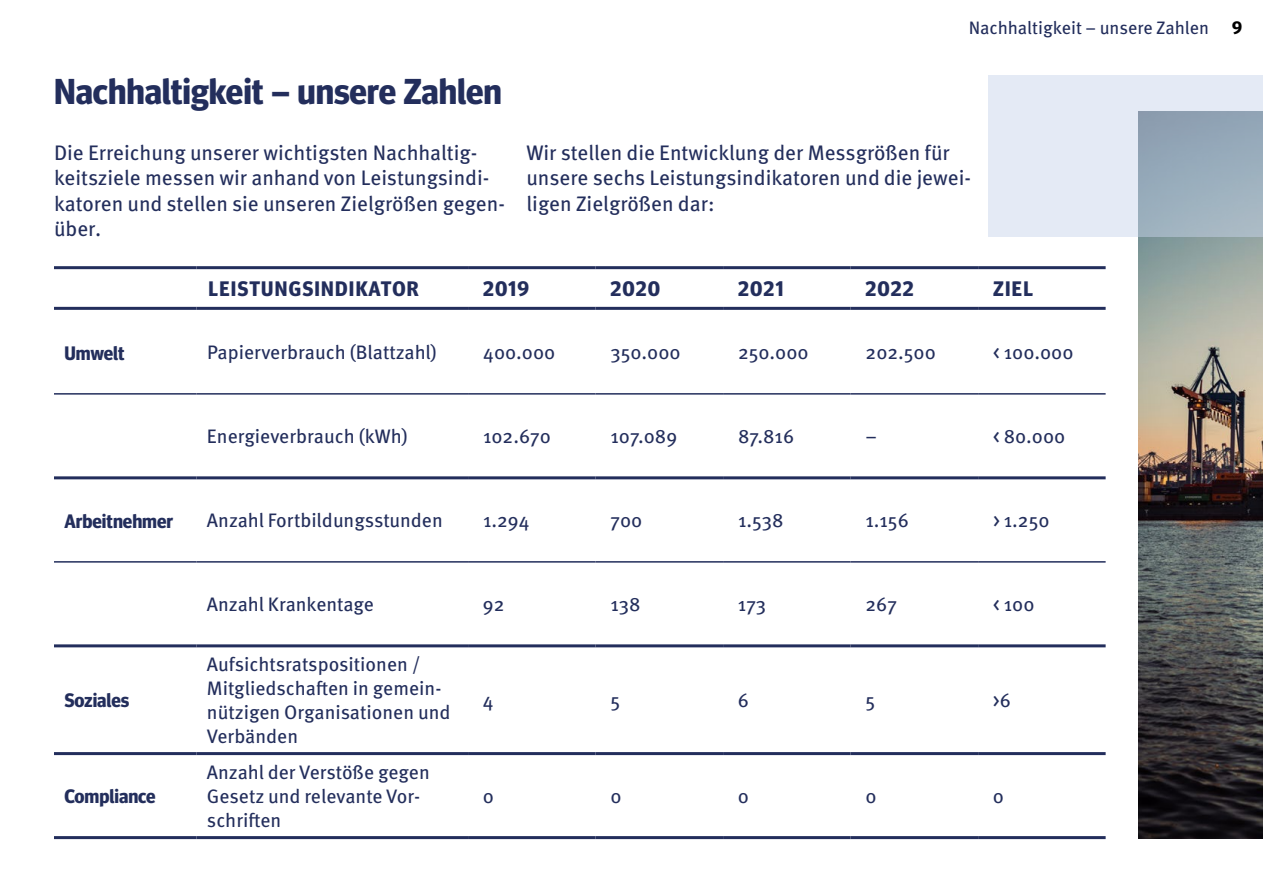
<style>
.page{position:relative;width:1263px;height:893px;background:#fff}
.page>*{position:absolute;margin:0;border:0;box-sizing:border-box;transform-origin:0 0}
.t1{font:700 36px "Meta Headline Pro";color:#232e5c}
.t2{font:21px/25.5px "Meta Pro";color:#232e5c}
.t3{font:700 21px "Meta Headline Pro";letter-spacing:.055em;color:#232e5c}
.t4{font:19.5px/24px "Meta Pro";color:#232e5c}
.t5{font:700 19.5px "Meta Headline Pro";color:#232e5c}
.t6{font:18px "Meta Pro";letter-spacing:-.005em;color:#232e5c}
.t7{font:700 18px "Meta Headline Pro";color:#000}
</style>
<div class="page">
<img style="left:1138px;top:237px;width:125px;height:602px">
<svg style="left:988px;top:76px;width:275px;height:161px;background:#cad4e0"></svg>
<hr style="left:54px;top:266px;width:142px;height:3px;background:#232e5c">
<hr style="left:196px;top:266px;width:272px;height:3px;background:#232e5c">
<hr style="left:468px;top:266px;width:128px;height:3px;background:#232e5c">
<hr style="left:596px;top:266px;width:127px;height:3px;background:#232e5c">
<hr style="left:723px;top:266px;width:127px;height:3px;background:#232e5c">
<hr style="left:850px;top:266px;width:128px;height:3px;background:#232e5c">
<hr style="left:978px;top:266px;width:128px;height:3px;background:#232e5c">
<hr style="left:54px;top:307px;width:142px;height:3px;background:#232e5c">
<hr style="left:196px;top:307px;width:272px;height:3px;background:#232e5c">
<hr style="left:468px;top:307px;width:128px;height:3px;background:#232e5c">
<hr style="left:596px;top:307px;width:127px;height:3px;background:#232e5c">
<hr style="left:723px;top:307px;width:127px;height:3px;background:#232e5c">
<hr style="left:850px;top:307px;width:128px;height:3px;background:#232e5c">
<hr style="left:978px;top:307px;width:128px;height:3px;background:#232e5c">
<hr style="left:54px;top:393px;width:142px;height:2px;background:#232e5c">
<hr style="left:196px;top:393px;width:272px;height:2px;background:#232e5c">
<hr style="left:468px;top:393px;width:128px;height:2px;background:#232e5c">
<hr style="left:596px;top:393px;width:127px;height:2px;background:#232e5c">
<hr style="left:723px;top:393px;width:127px;height:2px;background:#232e5c">
<hr style="left:850px;top:393px;width:128px;height:2px;background:#232e5c">
<hr style="left:978px;top:393px;width:128px;height:2px;background:#232e5c">
<hr style="left:54px;top:836px;width:142px;height:3px;background:#232e5c">
<hr style="left:196px;top:836px;width:272px;height:3px;background:#232e5c">
<hr style="left:468px;top:836px;width:128px;height:3px;background:#232e5c">
<hr style="left:596px;top:836px;width:127px;height:3px;background:#232e5c">
<hr style="left:723px;top:836px;width:127px;height:3px;background:#232e5c">
<hr style="left:850px;top:836px;width:128px;height:3px;background:#232e5c">
<hr style="left:978px;top:836px;width:128px;height:3px;background:#232e5c">
<hr style="left:54px;top:561px;width:142px;height:2px;background:#232e5c">
<hr style="left:196px;top:561px;width:272px;height:2px;background:#232e5c">
<hr style="left:468px;top:561px;width:128px;height:2px;background:#232e5c">
<hr style="left:596px;top:561px;width:127px;height:2px;background:#232e5c">
<hr style="left:723px;top:561px;width:127px;height:2px;background:#232e5c">
<hr style="left:850px;top:561px;width:128px;height:2px;background:#232e5c">
<hr style="left:978px;top:561px;width:128px;height:2px;background:#232e5c">
<hr style="left:54px;top:476px;width:142px;height:3px;background:#232e5c">
<hr style="left:196px;top:476px;width:272px;height:3px;background:#232e5c">
<hr style="left:468px;top:476px;width:128px;height:3px;background:#232e5c">
<hr style="left:596px;top:476px;width:127px;height:3px;background:#232e5c">
<hr style="left:723px;top:476px;width:127px;height:3px;background:#232e5c">
<hr style="left:850px;top:476px;width:128px;height:3px;background:#232e5c">
<hr style="left:978px;top:476px;width:128px;height:3px;background:#232e5c">
<hr style="left:54px;top:644px;width:142px;height:3px;background:#232e5c">
<hr style="left:196px;top:644px;width:272px;height:3px;background:#232e5c">
<hr style="left:468px;top:644px;width:128px;height:3px;background:#232e5c">
<hr style="left:596px;top:644px;width:127px;height:3px;background:#232e5c">
<hr style="left:723px;top:644px;width:127px;height:3px;background:#232e5c">
<hr style="left:850px;top:644px;width:128px;height:3px;background:#232e5c">
<hr style="left:978px;top:644px;width:128px;height:3px;background:#232e5c">
<hr style="left:54px;top:752px;width:142px;height:3px;background:#232e5c">
<hr style="left:196px;top:752px;width:272px;height:3px;background:#232e5c">
<hr style="left:468px;top:752px;width:128px;height:3px;background:#232e5c">
<hr style="left:596px;top:752px;width:127px;height:3px;background:#232e5c">
<hr style="left:723px;top:752px;width:127px;height:3px;background:#232e5c">
<hr style="left:850px;top:752px;width:128px;height:3px;background:#232e5c">
<hr style="left:978px;top:752px;width:128px;height:3px;background:#232e5c">
<p class="t6" style="left:969px;top:14px;width:242px">Nachhaltigkeit – unsere Zahlen</p>
<p class="t7" style="left:1232px;top:14px;width:11px">9</p>
<h1 class="t1" style="left:54px;top:63px;width:449px">Nachhaltigkeit – unsere Zahlen</h1>
<p class="t2" style="left:54px;top:138px;width:452px">Die Erreichung unserer wichtigsten Nachhaltig&shy;keitsziele messen wir anhand von Leistungsindi&shy;katoren und stellen sie unseren Zielgrößen gegen&shy;über.</p>
<p class="t2" style="left:526px;top:138px;width:446px">Wir stellen die Entwicklung der Messgrößen für unsere sechs Leistungsindikatoren und die jewei&shy;ligen Zielgrößen dar:</p>
<p class="t3" style="left:209px;top:272px;width:212px">LEISTUNGSINDIKATOR</p>
<p class="t3" style="left:483px;top:272px;width:48px">2019</p>
<p class="t3" style="left:610px;top:272px;width:51px">2020</p>
<p class="t3" style="left:738px;top:272px;width:47px">2021</p>
<p class="t3" style="left:865px;top:272px;width:50px">2022</p>
<p class="t3" style="left:993px;top:272px;width:41px">ZIEL</p>
<p class="t5" style="left:64px;top:337px;width:61px">Umwelt</p>
<p class="t4" style="left:207px;top:339px;width:231px">Papierverbrauch (Blattzahl)</p>
<p class="t4" style="left:483px;top:339px;width:74px">400.000</p>
<p class="t4" style="left:610px;top:339px;width:72px">350.000</p>
<p class="t4" style="left:738px;top:339px;width:72px">250.000</p>
<p class="t4" style="left:865px;top:339px;width:72px">202.500</p>
<p class="t4" style="left:993px;top:339px;width:82px">&lt; 100.000</p>
<p class="t4" style="left:207px;top:423px;width:202px">Energieverbrauch (kWh)</p>
<p class="t4" style="left:483px;top:423px;width:69px">102.670</p>
<p class="t4" style="left:610px;top:423px;width:68px">107.089</p>
<p class="t4" style="left:738px;top:423px;width:58px">87.816</p>
<p class="t4" style="left:865px;top:423px;width:13px">–</p>
<p class="t4" style="left:993px;top:423px;width:74px">&lt; 80.000</p>
<p class="t5" style="left:64px;top:505px;width:110px">Arbeitnehmer</p>
<p class="t4" style="left:207px;top:507px;width:237px">Anzahl Fortbildungsstunden</p>
<p class="t4" style="left:483px;top:507px;width:48px">1.294</p>
<p class="t4" style="left:610px;top:507px;width:33px">700</p>
<p class="t4" style="left:738px;top:507px;width:47px">1.538</p>
<p class="t4" style="left:865px;top:507px;width:45px">1.156</p>
<p class="t4" style="left:993px;top:507px;width:58px">&gt; 1.250</p>
<p class="t5" style="left:64px;top:685px;width:66px">Soziales</p>
<p class="t5" style="left:64px;top:781px;width:93px">Compliance</p>
<p class="t4" style="left:207px;top:591px;width:169px">Anzahl Krankentage</p>
<p class="t4" style="left:483px;top:591px;width:23px">92</p>
<p class="t4" style="left:610px;top:591px;width:32px">138</p>
<p class="t4" style="left:738px;top:591px;width:30px">173</p>
<p class="t4" style="left:865px;top:591px;width:33px">267</p>
<p class="t4" style="left:993px;top:591px;width:43px">&lt; 100</p>
<p class="t4" style="left:207px;top:651px;width:245px">Aufsichtsratspositionen /<br>Mitgliedschaften in gemein&shy;nützigen Organisationen und<br>Verbänden</p>
<p class="t4" style="left:207px;top:759px;width:224px">Anzahl der Verstöße gegen<br>Gesetz und relevante Vor&shy;schriften</p>
<p class="t4" style="left:483px;top:687px;width:12px">4</p>
<p class="t4" style="left:610px;top:687px;width:11px">5</p>
<p class="t4" style="left:738px;top:687px;width:13px">6</p>
<p class="t4" style="left:865px;top:687px;width:11px">5</p>
<p class="t4" style="left:993px;top:687px;width:19px">&gt;6</p>
<p class="t4" style="left:483px;top:783px;width:13px">0</p>
<p class="t4" style="left:610px;top:783px;width:13px">0</p>
<p class="t4" style="left:738px;top:783px;width:13px">0</p>
<p class="t4" style="left:865px;top:783px;width:13px">0</p>
<p class="t4" style="left:993px;top:783px;width:13px">0</p>
</div>
